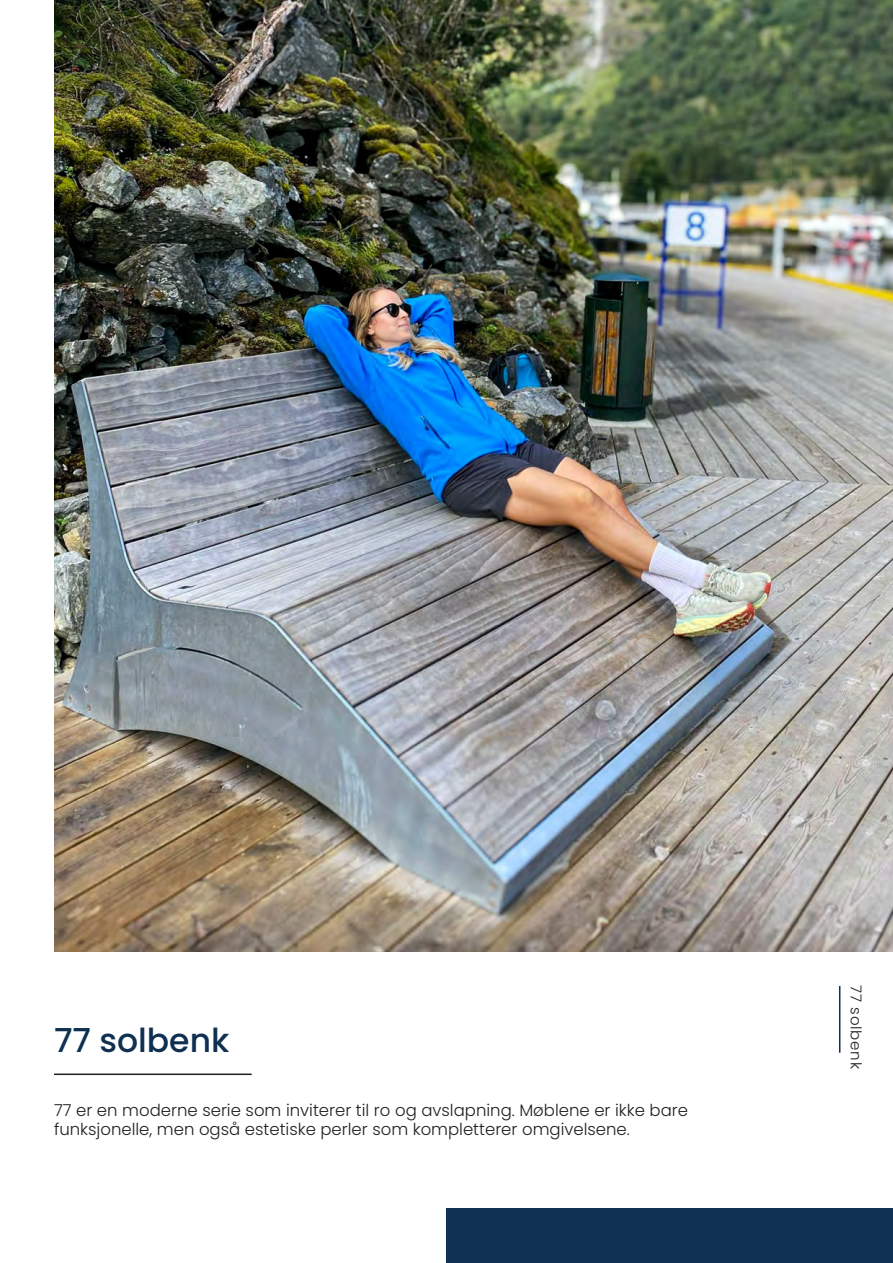
<style>
.page{position:relative;width:893px;height:1263px;background:#fff}
.page>*{position:absolute;margin:0;border:0;box-sizing:border-box;transform-origin:0 0}
.t1{font:500 33px "Poppins";color:#0f3051}
.t2{font:300 16.5px/19.8px "Poppins";color:#231f20}
.t3{font:300 15px "Poppins";letter-spacing:.05em;color:#231f20}
</style>
<div class="page">
<hr style="left:54px;top:1073px;width:198px;height:2px;background:#231f20">
<hr style="left:839px;top:986px;width:1px;height:67px;background:#0f3051">
<div style="left:446px;top:1209px;width:447px;height:54px;background:#0f3051"></div>
<img style="left:54px;top:0;width:839px;height:951px">
<p class="t1" style="left:54px;top:1021px;width:177px">77 solbenk</p>
<p class="t2" style="left:54px;top:1100px;width:636px">77 er en moderne serie som inviterer til ro og avslapning. Møblene er ikke bare funksjonelle, men også estetiske perler som kompletterer omgivelsene.</p>
<p class="t3" style="left:865px;top:985px;width:85px;rotate:90deg">77 solbenk</p>
</div>
